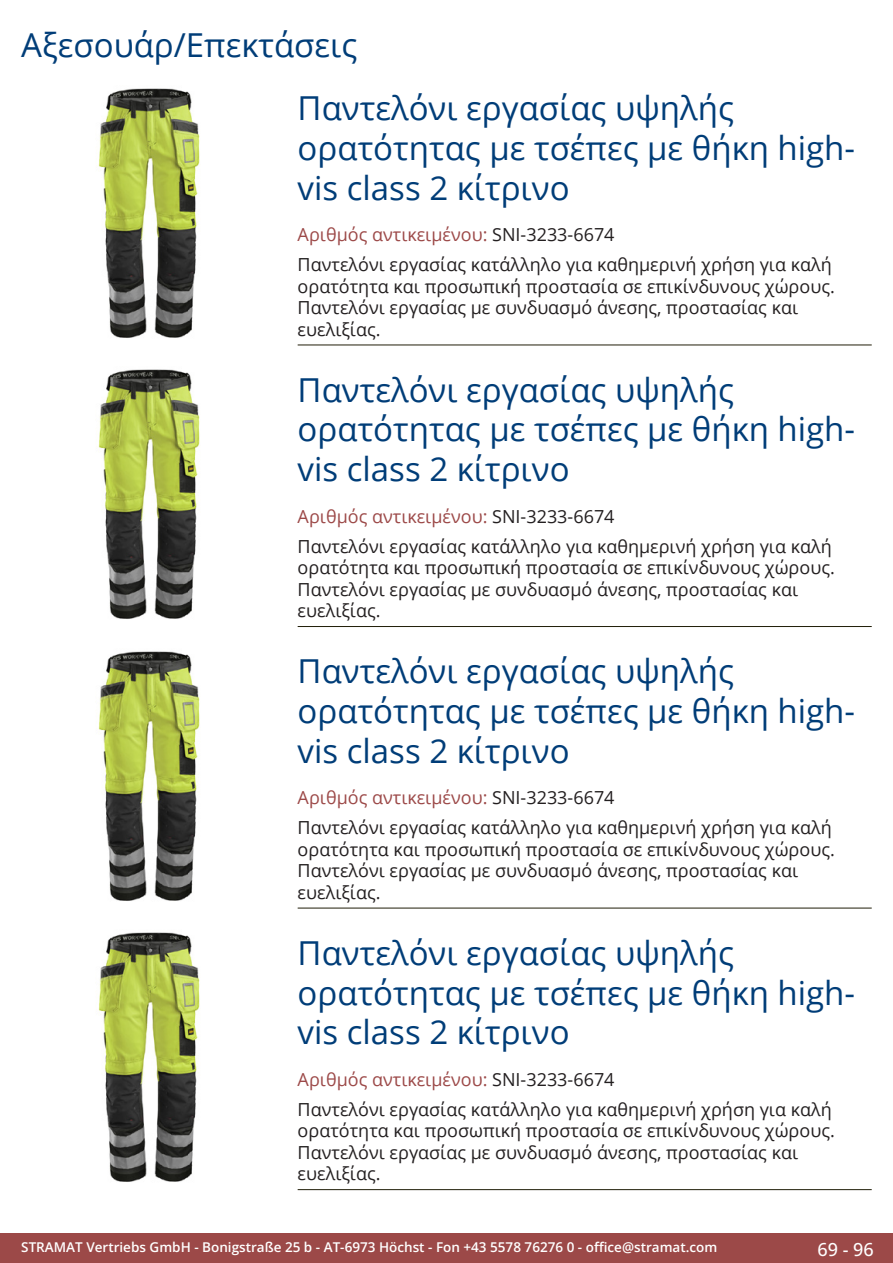
<style>
.page{position:relative;width:893px;height:1263px;background:#fff}
.page>*{position:absolute;margin:0;border:0;box-sizing:border-box;transform-origin:0 0}
.Produkttitel{font:33px/39.6px "Open Sans";color:#003d78}
.RastTitel{font:33px "Open Sans";color:#003d78}
.Beschreibung_Text{font:18px/21.6px "Open Sans";color:#231f20}
.TechDaten_Überschrif{font:18px "Open Sans";color:#9c4948}
.t1{font:500 18px "Open Sans";color:#fff}
.t2{font:600 13.5px "Open Sans";color:#fff}
.s1{color:#231f20}
</style>
<div class="page">
<div style="left:0;top:1233px;width:893px;height:30px;background:#9c4948"></div>
<hr style="left:298px;top:345px;width:574px;height:1px;background:#201d08">
<hr style="left:298px;top:626px;width:574px;height:1px;background:#201d08">
<hr style="left:298px;top:908px;width:574px;height:1px;background:#201d08">
<hr style="left:298px;top:1189px;width:574px;height:1px;background:#201d08">
<img style="left:98px;top:88px;width:102px;height:250px">
<img style="left:98px;top:369px;width:102px;height:250px">
<img style="left:98px;top:651px;width:102px;height:250px">
<img style="left:98px;top:932px;width:102px;height:250px">
<p class="RastTitel" style="left:21px;top:22px;width:338px">Αξεσουάρ/Επεκτάσεις</p>
<p class="Produkttitel" style="left:298px;top:88px;width:559px">Παντελόνι εργασίας υψηλής ορατότητας με τσέπες με θήκη high&shy;vis class 2 κίτρινο</p>
<p class="TechDaten_Überschrif" style="left:298px;top:222px;width:318px">Αριθμός αντικειμένου: <span class="s1">SNI-3233-6674</span></p>
<p class="Beschreibung_Text" style="left:298px;top:253px;width:539px">Παντελόνι εργασίας κατάλληλο για καθημερινή χρήση για καλή ορατότητα και προσωπική προστασία σε επικίνδυνους χώρους.<br>Παντελόνι εργασίας με συνδυασμό άνεσης, προστασίας και ευελιξίας.</p>
<p class="Produkttitel" style="left:298px;top:369px;width:559px">Παντελόνι εργασίας υψηλής ορατότητας με τσέπες με θήκη high&shy;vis class 2 κίτρινο</p>
<p class="TechDaten_Überschrif" style="left:298px;top:504px;width:318px">Αριθμός αντικειμένου: <span class="s1">SNI-3233-6674</span></p>
<p class="Beschreibung_Text" style="left:298px;top:535px;width:539px">Παντελόνι εργασίας κατάλληλο για καθημερινή χρήση για καλή ορατότητα και προσωπική προστασία σε επικίνδυνους χώρους.<br>Παντελόνι εργασίας με συνδυασμό άνεσης, προστασίας και ευελιξίας.</p>
<p class="Produkttitel" style="left:298px;top:651px;width:559px">Παντελόνι εργασίας υψηλής ορατότητας με τσέπες με θήκη high&shy;vis class 2 κίτρινο</p>
<p class="TechDaten_Überschrif" style="left:298px;top:785px;width:318px">Αριθμός αντικειμένου: <span class="s1">SNI-3233-6674</span></p>
<p class="Beschreibung_Text" style="left:298px;top:816px;width:539px">Παντελόνι εργασίας κατάλληλο για καθημερινή χρήση για καλή ορατότητα και προσωπική προστασία σε επικίνδυνους χώρους.<br>Παντελόνι εργασίας με συνδυασμό άνεσης, προστασίας και ευελιξίας.</p>
<p class="Produkttitel" style="left:298px;top:932px;width:559px">Παντελόνι εργασίας υψηλής ορατότητας με τσέπες με θήκη high&shy;vis class 2 κίτρινο</p>
<p class="TechDaten_Überschrif" style="left:298px;top:1067px;width:318px">Αριθμός αντικειμένου: <span class="s1">SNI-3233-6674</span></p>
<p class="Beschreibung_Text" style="left:298px;top:1098px;width:539px">Παντελόνι εργασίας κατάλληλο για καθημερινή χρήση για καλή ορατότητα και προσωπική προστασία σε επικίνδυνους χώρους.<br>Παντελόνι εργασίας με συνδυασμό άνεσης, προστασίας και ευελιξίας.</p>
<p class="t2" style="left:21px;top:1238px;width:698px">STRAMAT Vertriebs GmbH - Bonigstraße 25 b - AT-6973 Höchst - Fon +43 5578 76276 0 - office@stramat.com</p>
<p class="t1" style="left:817px;top:1237px;width:58px">69 - 96</p>
</div>
